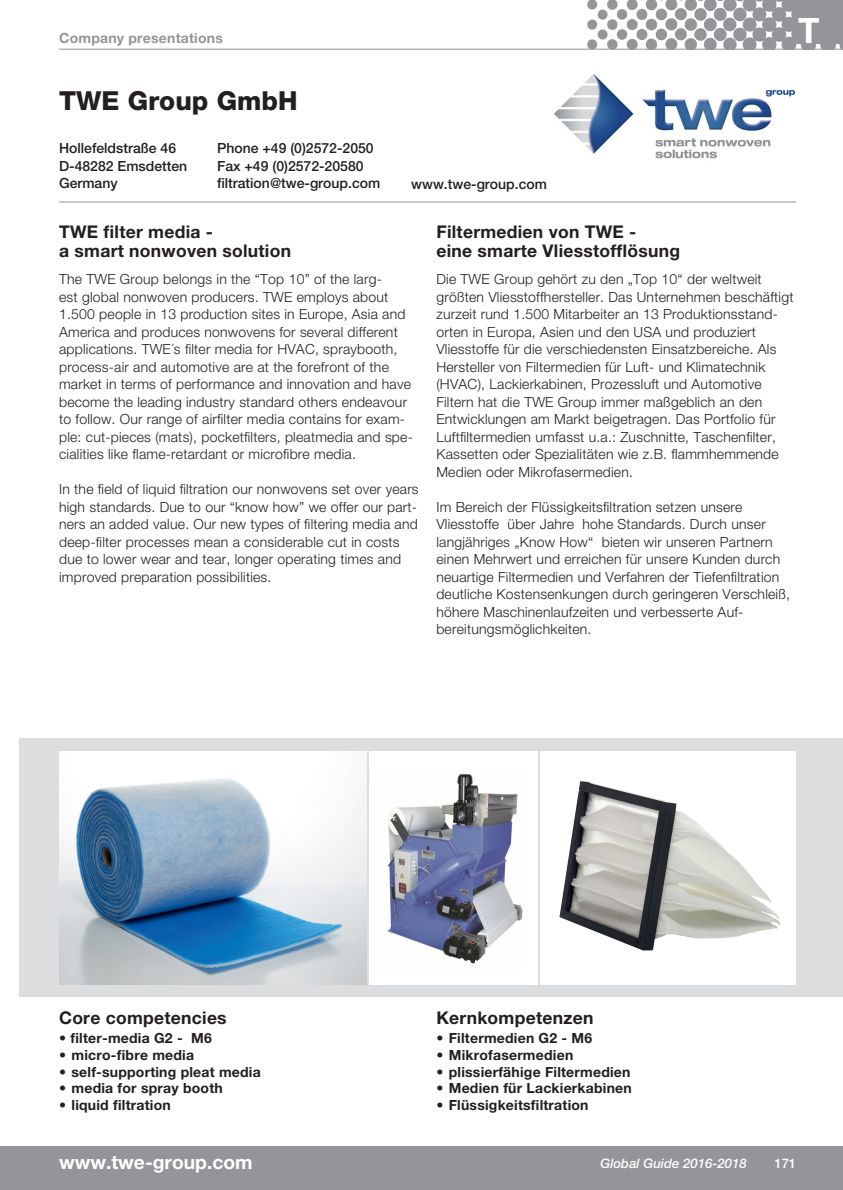
<style>
.page{position:relative;width:843px;height:1190px;background:#fff}
.page>*{position:absolute;margin:0;border:0;box-sizing:border-box;transform-origin:0 0}
.t1{font:700 35px "Helvetica Neue LT Std";color:#fff}
.t2{font:800 26.25px "Helvetica Neue LT Std";color:#231f20}
.t3{font:700 19.25px "Helvetica Neue LT Std";color:#fff}
.t4{font:700 17.5px/19.2px "Helvetica Neue LT Std";letter-spacing:.015em;color:#231f20}
.t5{font:300 14px/17.5px "Helvetica Neue LT Std";letter-spacing:.015em;color:#231f20}
.t6{font:700 14px "Helvetica Neue LT Std";letter-spacing:.015em;color:#231f20}
.t7{font:500 14px/17.5px "Helvetica Neue LT Std";color:#231f20}
.t8{font:700 14px "Helvetica Neue LT Std";letter-spacing:.015em;color:#939598}
.t9{font:italic 500 13.12px "Helvetica Neue LT Std";color:#fff}
.t10{font:500 13.12px "Helvetica Neue LT Std";color:#fff}
</style>
<div class="page">
<div style="left:0;top:1145px;width:842px;height:45px;background:#939598"></div>
<img style="left:587px;top:0;width:255px;height:49px">
<hr style="left:59px;top:49px;width:783px;height:1px;background:#939598">
<div style="left:793px;top:0;width:49px;height:44px;background:#939598"></div>
<div style="left:19px;top:739px;width:823px;height:258px;background:#dcdddf"></div>
<hr style="left:59px;top:202px;width:737px;height:1px;background:#939598">
<img style="left:59px;top:751px;width:308px;height:233px">
<div style="left:369px;top:751px;width:169px;height:233px;background:#fff"></div>
<img style="left:387px;top:774px;width:136px;height:190px">
<div style="left:540px;top:751px;width:256px;height:233px;background:#fff"></div>
<img style="left:559px;top:781px;width:221px;height:169px">
<img style="left:554px;top:74px;width:240px;height:85px">
<p class="t8" style="left:59px;top:33px;width:165px">Company presentations</p>
<h2 class="t2" style="left:59px;top:91px;width:240px">TWE Group GmbH</h2>
<p class="t7" style="left:59px;top:141px;width:130px">Hollefeldstraße 46<br>D-48282 Emsdetten<br>Germany</p>
<p class="t7" style="left:217px;top:141px;width:165px">Phone +49 (0)2572-2050<br>Fax +49 (0)2572-20580 filtration@twe-group.com</p>
<p class="t7" style="left:411px;top:176px;width:137px">www.twe-group.com</p>
<h1 class="t1" style="left:797px;top:18px;width:23px">T</h1>
<p class="t4" style="left:59px;top:224px;width:233px">TWE filter media -<br>a smart nonwoven solution</p>
<p class="t5" style="left:59px;top:272px;width:355px">The TWE Group belongs in the “Top 10” of the larg-<br>est global nonwoven producers. TWE employs about 1.500 people in 13 production sites in Europe, Asia and America and produces nonwovens for several different applications. TWE´s filter media for HVAC, spraybooth, process-air and automotive are at the forefront of the market in terms of performance and innovation and have become the leading industry standard others endeavour to follow. Our range of airfilter media contains for exam&shy;ple: cut-pieces (mats), pocketfilters, pleatmedia and spe&shy;cialities like flame-retardant or microfibre media.</p>
<p class="t5" style="left:59px;top:482px;width:361px">In the field of liquid filtration our nonwovens set over years high standards. Due to our “know how” we offer our part&shy;ners an added value. Our new types of filtering media and deep-filter processes mean a considerable cut in costs due to lower wear and tear, longer operating times and improved preparation possibilities.</p>
<p class="t4" style="left:436px;top:224px;width:245px">Filtermedien von TWE -<br>eine smarte Vliesstofflösung</p>
<p class="t5" style="left:436px;top:272px;width:358px">Die TWE Group gehört zu den „Top 10“ der weltweit größten Vliesstoffhersteller. Das Unternehmen beschäftigt zurzeit rund 1.500 Mitarbeiter an 13 Produktionsstand&shy;orten in Europa, Asien und den USA und produziert Vliesstoffe für die verschiedensten Einsatzbereiche. Als Hersteller von Filtermedien für Luft- und Klimatechnik (HVAC), Lackierkabinen, Prozessluft und Automotive Filtern hat die TWE Group immer maßgeblich an den Entwicklungen am Markt beigetragen. Das Portfolio für Luftfiltermedien umfasst u.a.: Zuschnitte, Taschenfilter, Kassetten oder Spezialitäten wie z.B. flammhemmende Medien oder Mikrofasermedien.</p>
<p class="t5" style="left:436px;top:499px;width:355px">Im Bereich der Flüssigkeitsfiltration setzen unsere Vliesstoffe über Jahre hohe Standards. Durch unser langjähriges „Know How“ bieten wir unseren Partnern einen Mehrwert und erreichen für unsere Kunden durch neuartige Filtermedien und Verfahren der Tiefenfiltration deutliche Kostensenkungen durch geringeren Verschleiß, höhere Maschinenlaufzeiten und verbesserte Auf&shy;bereitungsmöglichkeiten.</p>
<p class="t4" style="left:59px;top:1010px;width:169px">Core competencies</p>
<p class="t6" style="left:59px;top:1033px;width:154px">• filter-media G2 - M6</p>
<p class="t6" style="left:59px;top:1050px;width:136px">• micro-fibre media</p>
<p class="t6" style="left:59px;top:1066px;width:203px">• self-supporting pleat media</p>
<p class="t6" style="left:59px;top:1083px;width:165px">• media for spray booth</p>
<p class="t6" style="left:59px;top:1100px;width:113px">• liquid filtration</p>
<h3 class="t3" style="left:59px;top:1155px;width:195px">www.twe-group.com</h3>
<p class="t4" style="left:436px;top:1010px;width:158px">Kernkompetenzen</p>
<p class="t6" style="left:436px;top:1033px;width:157px">• Filtermedien G2 - M6</p>
<p class="t6" style="left:436px;top:1050px;width:138px">• Mikrofasermedien</p>
<p class="t6" style="left:436px;top:1066px;width:196px">• plissierfähige Filtermedien</p>
<p class="t6" style="left:436px;top:1083px;width:197px">• Medien für Lackierkabinen</p>
<p class="t6" style="left:436px;top:1100px;width:154px">• Flüssigkeitsfiltration</p>
<p class="t9" style="left:600px;top:1159px;width:148px">Global Guide 2016-2018</p>
<p class="t10" style="left:774px;top:1159px;width:23px">171</p>
</div>
